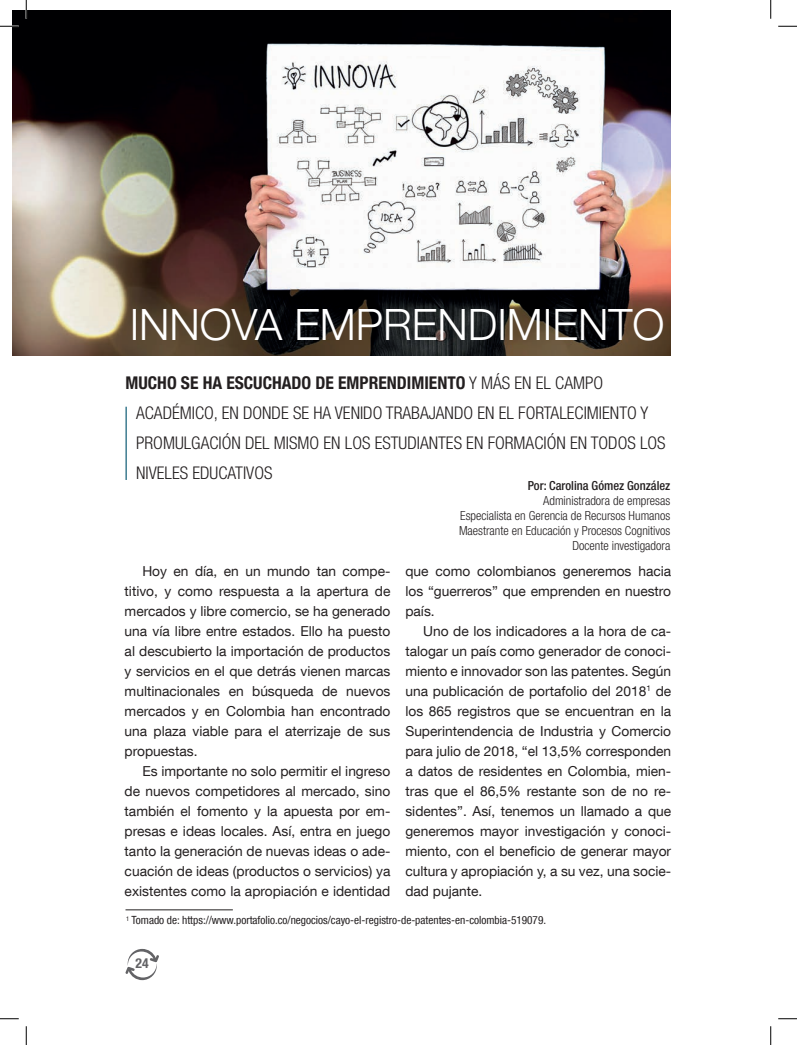
<style>
.page{position:relative;width:797px;height:1045px;background:#fff}
.page>*{position:absolute;margin:0;border:0;box-sizing:border-box;transform-origin:0 0}
.t1{font:300 43.12px "Helvetica Neue LT Com";color:#fff}
.t2{font:300 condensed 17.5px/30px "Helvetica Neue LT Com";color:#231f20}
.Texto_revista{font:13.75px/20px "Helvetica Neue LT Com";color:#231f20;text-align:justify}
.t3{font:700 condensed 13.75px "Helvetica Neue LT Com";color:#636366}
.t4{font:300 condensed 12.5px "Helvetica Neue LT Com";color:#231f20}
.t5{font:500 condensed 12.5px "Helvetica Neue LT Com";color:#231f20}
.t6{font:condensed 11.25px "Helvetica Neue LT Com";color:#231f20}
.s1{font-weight:700}
</style>
<div class="page">
<svg style="left:125px;top:949px;width:34px;height:31px"></svg>
<img style="left:12px;top:10px;width:658px;height:345px">
<hr style="left:125px;top:407px;width:2px;height:73px;background:#17627a">
<hr style="left:125px;top:909px;width:108px;height:1px;background:#231f20">
<svg style="left:0;top:25px;width:19px;height:2px"></svg>
<svg style="left:778px;top:25px;width:19px;height:2px"></svg>
<svg style="left:0;top:1018px;width:19px;height:1px"></svg>
<svg style="left:778px;top:1018px;width:19px;height:1px"></svg>
<svg style="left:25px;top:0;width:2px;height:19px"></svg>
<svg style="left:25px;top:1026px;width:2px;height:19px"></svg>
<svg style="left:770px;top:0;width:1px;height:19px"></svg>
<svg style="left:770px;top:1026px;width:1px;height:19px"></svg>
<p class="t1" style="left:130px;top:299px;width:536px">INNOVA EMPRENDIMIENTO</p>
<p class="t2" style="left:136px;top:367px;width:531px;text-indent:-11px"><span class="s1">MUCHO SE HA ESCUCHADO DE EMPRENDIMIENTO</span> Y MÁS EN EL CAMPO ACADÉMICO, EN DONDE SE HA VENIDO TRABAJANDO EN EL FORTALECIMIENTO Y PROMULGACIÓN DEL MISMO EN LOS ESTUDIANTES EN FORMACIÓN EN TODOS LOS NIVELES EDUCATIVOS</p>
<p class="t5" style="left:527px;top:478px;width:144px">Por: Carolina Gómez González</p>
<p class="t4" style="left:543px;top:493px;width:129px">Administradora de empresas</p>
<p class="t4" style="left:460px;top:508px;width:212px">Especialista en Gerencia de Recursos Humanos</p>
<p class="t4" style="left:459px;top:523px;width:213px">Maestrante en Educación y Procesos Cognitivos</p>
<p class="t4" style="left:572px;top:538px;width:99px">Docente investigadora</p>
<p class="Texto_revista" style="left:125px;top:561px;width:267px;text-indent:18px">Hoy en día, en un mundo tan compe&shy;titivo, y como respuesta a la apertura de mercados y libre comercio, se ha generado una vía libre entre estados. Ello ha puesto al descubierto la importación de productos y servicios en el que detrás vienen marcas multinacionales en búsqueda de nuevos mercados y en Colombia han encontrado una plaza viable para el aterrizaje de sus propuestas.</p>
<p class="Texto_revista" style="left:125px;top:761px;width:267px;text-indent:18px">Es importante no solo permitir el ingreso de nuevos competidores al mercado, sino también el fomento y la apuesta por em&shy;presas e ideas locales. Así, entra en juego tanto la generación de nuevas ideas o ade&shy;cuación de ideas (productos o servicios) ya existentes como la apropiación e identidad</p>
<p class="Texto_revista" style="left:405px;top:561px;width:267px">que como colombianos generemos hacia los “guerreros” que emprenden en nuestro país.</p>
<p class="Texto_revista" style="left:405px;top:621px;width:267px;text-indent:18px">Uno de los indicadores a la hora de ca&shy;talogar un país como generador de conoci&shy;miento e innovador son las patentes. Según una publicación de portafolio del 2018<sup>1</sup> de los 865 registros que se encuentran en la Superintendencia de Industria y Comercio para julio de 2018, “el 13,5% corresponden a datos de residentes en Colombia, mien&shy;tras que el 86,5% restante son de no re&shy;sidentes”. Así, tenemos un llamado a que generemos mayor investigación y conoci&shy;miento, con el beneficio de generar mayor cultura y apropiación y, a su vez, una socie&shy;dad pujante.</p>
<p class="t6" style="left:126px;top:913px;width:421px"><sup>1</sup> Tomado de: https://www.portafolio.co/negocios/cayo-el-registro-de-patentes-en-colombia-519079.</p>
<p class="t3" style="left:135px;top:955px;width:15px">24</p>
</div>
